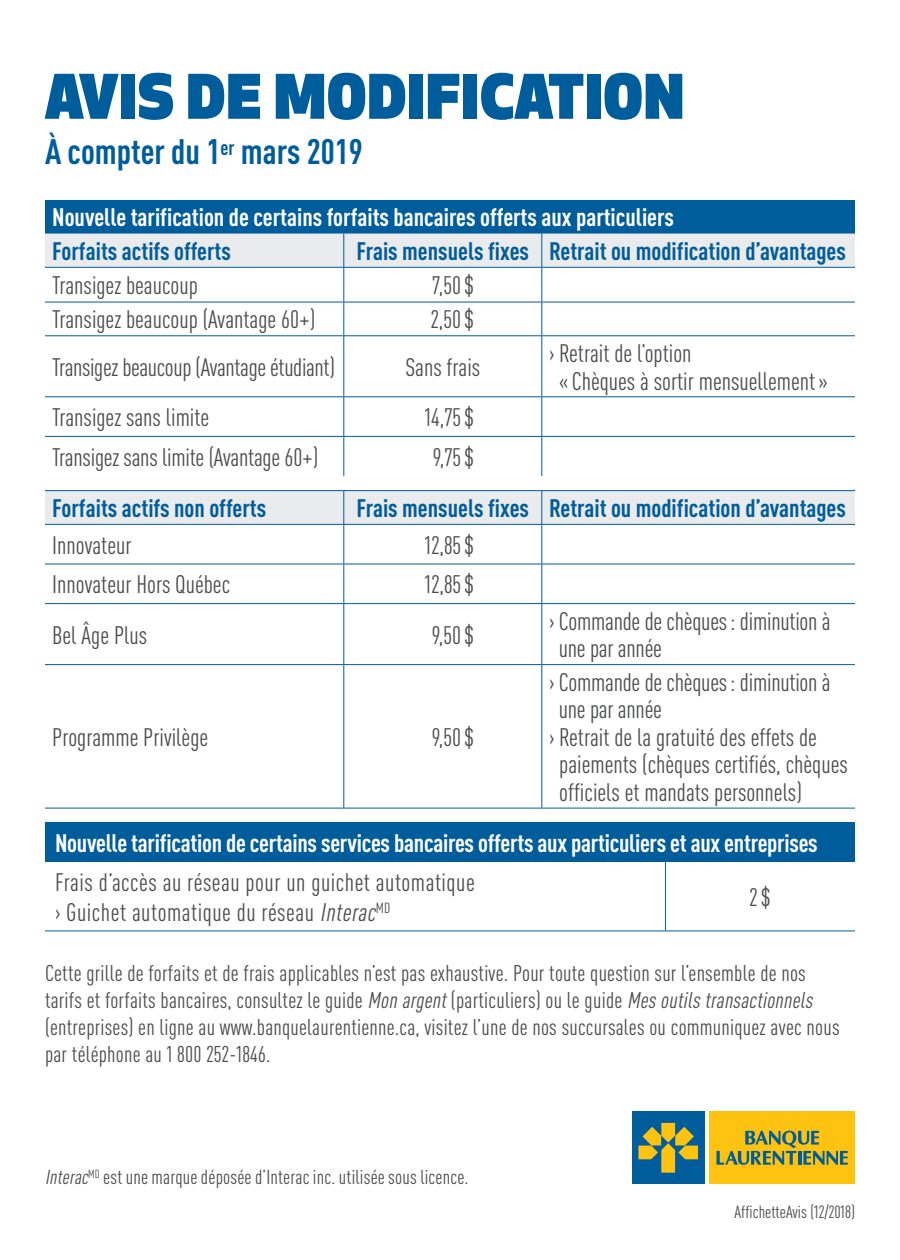
<style>
.page{position:relative;width:900px;height:1260px;background:#fff}
.page>*{position:absolute;margin:0;border:0;box-sizing:border-box;transform-origin:0 0}
.t1{font:900 60px "Apex New";letter-spacing:.02em;color:#005d9c}
.t2{font:700 condensed 35px "DINOT";color:#005d9c}
.t3{font:condensed 25px/27.5px "DINOT";color:#4b4c4d}
.t4{font:700 condensed 25px "DINOT";letter-spacing:-.01em;color:#fff}
.t5{font:700 condensed 25px "DINOT";color:#005d9c}
.t6{font:condensed 25px "DINOT";letter-spacing:.02em;color:#4b4c4d}
.t7{font:condensed 22.5px/27px "DINOT";letter-spacing:.01em;color:#4b4c4d}
.t8{font:condensed 20px "DINOT";letter-spacing:.01em;color:#4b4c4d}
.t9{font:condensed 17.5px "DINOT";color:#4b4c4d}
.s1{font-style:italic}
</style>
<div class="page">
<div style="left:709px;top:1111px;width:146px;height:73px;background:#fec210"></div>
<svg style="left:717px;top:1131px;width:131px;height:34px"></svg>
<div style="left:632px;top:1111px;width:73px;height:73px;background:#005d9c"></div>
<svg style="left:638px;top:1123px;width:60px;height:50px"></svg>
<div style="left:45px;top:200px;width:810px;height:34px;background:#005d9c"></div>
<div style="left:45px;top:234px;width:810px;height:33px;background:#eaebec"></div>
<svg style="left:45px;top:268px;width:810px;height:208px"></svg>
<hr style="left:343px;top:234px;width:1px;height:33px;background:#005d9c">
<hr style="left:45px;top:267px;width:299px;height:1px;background:#005d9c">
<hr style="left:344px;top:267px;width:198px;height:1px;background:#005d9c">
<hr style="left:343px;top:268px;width:1px;height:34px;background:#005d9c">
<hr style="left:542px;top:267px;width:313px;height:1px;background:#005d9c">
<hr style="left:45px;top:302px;width:299px;height:1px;background:#005d9c">
<hr style="left:344px;top:302px;width:198px;height:1px;background:#005d9c">
<hr style="left:343px;top:302px;width:1px;height:33px;background:#005d9c">
<hr style="left:542px;top:302px;width:313px;height:1px;background:#005d9c">
<hr style="left:45px;top:335px;width:299px;height:1px;background:#005d9c">
<hr style="left:344px;top:335px;width:198px;height:1px;background:#005d9c">
<hr style="left:343px;top:336px;width:1px;height:60px;background:#005d9c">
<hr style="left:542px;top:335px;width:313px;height:1px;background:#005d9c">
<hr style="left:45px;top:396px;width:299px;height:1px;background:#005d9c">
<hr style="left:344px;top:396px;width:198px;height:1px;background:#005d9c">
<hr style="left:343px;top:397px;width:1px;height:39px;background:#005d9c">
<hr style="left:542px;top:396px;width:313px;height:1px;background:#005d9c">
<hr style="left:45px;top:436px;width:299px;height:1px;background:#005d9c">
<hr style="left:344px;top:436px;width:198px;height:1px;background:#005d9c">
<hr style="left:343px;top:437px;width:1px;height:39px;background:#005d9c">
<hr style="left:542px;top:436px;width:313px;height:1px;background:#005d9c">
<hr style="left:541px;top:234px;width:1px;height:33px;background:#005d9c">
<hr style="left:541px;top:268px;width:1px;height:34px;background:#005d9c">
<hr style="left:541px;top:302px;width:1px;height:33px;background:#005d9c">
<hr style="left:541px;top:336px;width:1px;height:60px;background:#005d9c">
<hr style="left:541px;top:397px;width:1px;height:39px;background:#005d9c">
<hr style="left:541px;top:437px;width:1px;height:39px;background:#005d9c">
<div style="left:45px;top:823px;width:810px;height:39px;background:#005d9c"></div>
<hr style="left:665px;top:862px;width:1px;height:69px;background:#005d9c">
<hr style="left:45px;top:931px;width:621px;height:1px;background:#005d9c">
<hr style="left:666px;top:931px;width:189px;height:1px;background:#005d9c">
<div style="left:45px;top:491px;width:810px;height:33px;background:#eaebec"></div>
<svg style="left:45px;top:525px;width:810px;height:283px"></svg>
<hr style="left:45px;top:490px;width:299px;height:1px;background:#005d9c">
<hr style="left:344px;top:490px;width:198px;height:1px;background:#005d9c">
<hr style="left:542px;top:490px;width:313px;height:1px;background:#005d9c">
<hr style="left:343px;top:491px;width:1px;height:33px;background:#005d9c">
<hr style="left:343px;top:525px;width:1px;height:39px;background:#005d9c">
<hr style="left:45px;top:564px;width:299px;height:1px;background:#005d9c">
<hr style="left:344px;top:564px;width:198px;height:1px;background:#005d9c">
<hr style="left:343px;top:564px;width:1px;height:39px;background:#005d9c">
<hr style="left:542px;top:564px;width:313px;height:1px;background:#005d9c">
<hr style="left:45px;top:603px;width:299px;height:1px;background:#005d9c">
<hr style="left:344px;top:603px;width:198px;height:1px;background:#005d9c">
<hr style="left:343px;top:604px;width:1px;height:60px;background:#005d9c">
<hr style="left:542px;top:603px;width:313px;height:1px;background:#005d9c">
<hr style="left:45px;top:664px;width:299px;height:1px;background:#005d9c">
<hr style="left:344px;top:664px;width:198px;height:1px;background:#005d9c">
<hr style="left:343px;top:665px;width:1px;height:143px;background:#005d9c">
<hr style="left:542px;top:664px;width:313px;height:1px;background:#005d9c">
<hr style="left:45px;top:808px;width:299px;height:1px;background:#005d9c">
<hr style="left:542px;top:808px;width:313px;height:1px;background:#005d9c">
<hr style="left:541px;top:491px;width:1px;height:33px;background:#005d9c">
<hr style="left:541px;top:525px;width:1px;height:39px;background:#005d9c">
<hr style="left:541px;top:564px;width:1px;height:39px;background:#005d9c">
<hr style="left:541px;top:604px;width:1px;height:60px;background:#005d9c">
<hr style="left:541px;top:665px;width:1px;height:143px;background:#005d9c">
<hr style="left:344px;top:808px;width:198px;height:1px;background:#005d9c">
<hr style="left:45px;top:524px;width:299px;height:1px;background:#005d9c">
<hr style="left:344px;top:524px;width:198px;height:1px;background:#005d9c">
<hr style="left:542px;top:524px;width:313px;height:1px;background:#005d9c">
<p class="t1" style="left:45px;top:57px;width:641px">AVIS DE MODIFICATION</p>
<p class="t2" style="left:45px;top:130px;width:319px">À compter du 1<sup>er</sup> mars 2019</p>
<p class="t4" style="left:52px;top:202px;width:623px">Nouvelle tarification de certains forfaits bancaires offerts aux particuliers</p>
<p class="t5" style="left:52px;top:236px;width:180px">Forfaits actifs offerts</p>
<p class="t5" style="left:357px;top:236px;width:174px">Frais mensuels fixes</p>
<p class="t5" style="left:549px;top:236px;width:298px">Retrait ou modification d’avantages</p>
<p class="t3" style="left:52px;top:272px;width:147px">Transigez beaucoup</p>
<p class="t3" style="left:432px;top:272px;width:43px">7,50 $</p>
<p class="t3" style="left:52px;top:306px;width:265px">Transigez beaucoup (Avantage 60+)</p>
<p class="t3" style="left:431px;top:306px;width:45px">2,50 $</p>
<p class="t3" style="left:52px;top:353px;width:284px">Transigez beaucoup (Avantage étudiant)</p>
<p class="t3" style="left:405px;top:353px;width:76px">Sans frais</p>
<p class="t3" style="left:559px;top:339px;width:270px;text-indent:-10px">› Retrait de l’option<br>«Chèques à sortir mensuellement»</p>
<p class="t3" style="left:52px;top:403px;width:159px">Transigez sans limite</p>
<p class="t3" style="left:425px;top:403px;width:51px">14,75 $</p>
<p class="t3" style="left:52px;top:443px;width:268px">Transigez sans limite (Avantage 60+)</p>
<p class="t3" style="left:433px;top:443px;width:43px">9,75 $</p>
<p class="t5" style="left:52px;top:493px;width:216px">Forfaits actifs non offerts</p>
<p class="t5" style="left:357px;top:493px;width:174px">Frais mensuels fixes</p>
<p class="t5" style="left:549px;top:493px;width:298px">Retrait ou modification d’avantages</p>
<p class="t3" style="left:52px;top:531px;width:81px">Innovateur</p>
<p class="t3" style="left:425px;top:531px;width:51px">12,85 $</p>
<p class="t3" style="left:52px;top:571px;width:180px">Innovateur Hors Québec</p>
<p class="t3" style="left:425px;top:571px;width:51px">12,85 $</p>
<p class="t3" style="left:52px;top:621px;width:97px">Bel Âge Plus</p>
<p class="t3" style="left:432px;top:621px;width:44px">9,50 $</p>
<p class="t3" style="left:559px;top:607px;width:273px;text-indent:-10px">› Commande de chèques: diminution à une par année</p>
<p class="t3" style="left:52px;top:723px;width:157px">Programme Privilège</p>
<p class="t3" style="left:432px;top:723px;width:44px">9,50 $</p>
<p class="t3" style="left:559px;top:668px;width:273px;text-indent:-10px">› Commande de chèques: diminution à une par année</p>
<p class="t3" style="left:559px;top:723px;width:290px;text-indent:-10px">› Retrait de la gratuité des effets de paiements (chèques certifiés, chèques officiels et mandats personnels)</p>
<p class="t4" style="left:55px;top:828px;width:764px">Nouvelle tarification de certains services bancaires offerts aux particuliers et aux entreprises</p>
<p class="t6" style="left:55px;top:868px;width:421px">Frais d’accès au réseau pour un guichet automatique</p>
<p class="t6" style="left:55px;top:898px;width:337px">› Guichet automatique du réseau <span class="s1">Interac</span><sup>MD</sup></p>
<p class="t3" style="left:750px;top:883px;width:23px">2$</p>
<p class="t7" style="left:45px;top:959px;width:796px">Cette grille de forfaits et de frais applicables n’est pas exhaustive. Pour toute question sur l’ensemble de nos tarifs et forfaits bancaires, consultez le guide <span class="s1">Mon argent</span>(particuliers) ou le guide <span class="s1">Mesoutilstransactionnels </span>(entreprises) en ligne au www.banquelaurentienne.ca, visitez l’une de nos succursales ou communiquez avec nous par téléphone au 1 800 252-1846.</p>
<p class="t8" style="left:45px;top:1166px;width:425px"><span class="s1">Interac</span><sup>MD</sup> est une marque déposée d’Interac inc. utilisée sous licence.</p>
<p class="t9" style="left:735px;top:1202px;width:122px">AffichetteAvis (12/2018)</p>
</div>
